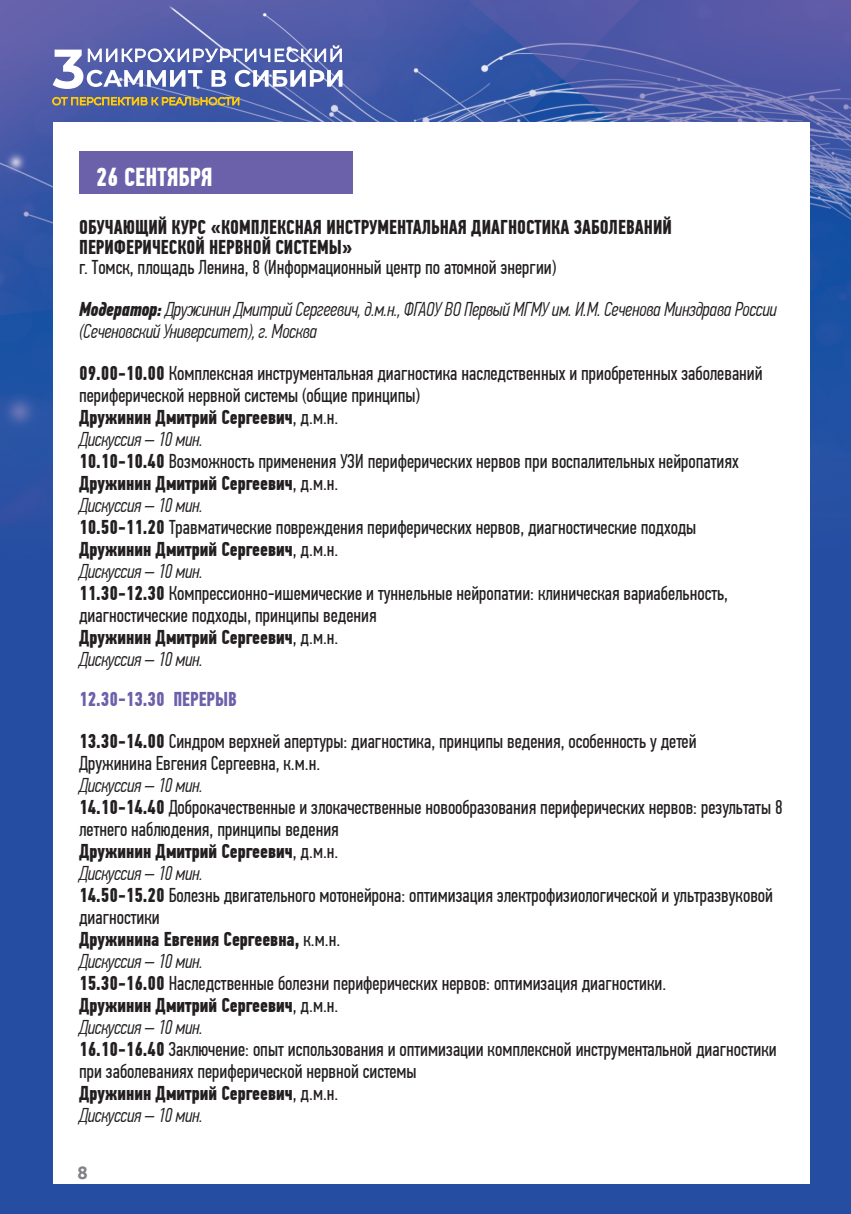
<style>
.page{position:relative;width:851px;height:1214px;background:#fff}
.page>*{position:absolute;margin:0;border:0;box-sizing:border-box;transform-origin:0 0}
.t1{font:700 26px "PF Din Text Comp Pro";color:#fff}
.t2{font:20px/22px "PF Din Text Comp Pro";color:#231f20}
.t3{font:italic 300 20px/42px "PF Din Text Comp Pro";letter-spacing:-.01em;color:#231f20}
.t4{font:700 20px/20px "PF Din Text Comp Pro";color:#231f20}
.t5{font:700 18px "Ubuntu";color:#808285}
.s1{font-weight:400;font-style:normal}
.s2{font-weight:700}
.s3{font-weight:300;font-style:italic}
.s4{font-weight:700;color:#6b60aa}
</style>
<div class="page">
<img style="left:0;top:0;width:850px;height:1213px">
<div style="left:53px;top:123px;width:756px;height:1060px;background:#fff"></div>
<svg style="left:52px;top:97px;width:187px;height:31px"></svg>
<svg style="left:53px;top:45px;width:289px;height:44px"></svg>
<div style="left:79px;top:151px;width:273px;height:43px;background:#6b60aa"></div>
<h1 class="t1" style="left:96px;top:162px;width:118px">26 сентября</h1>
<p class="t4" style="left:79px;top:217px;width:594px">ОБУЧАЮЩИЙ КУРС «КОМПЛЕКСНАЯ ИНСТРУМЕНТАЛЬНАЯ ДИАГНОСТИКА ЗАБОЛЕВАНИЙ<br>ПЕРИФЕРИЧЕСКОЙ НЕРВНОЙ СИСТЕМЫ»</p>
<p class="t3" style="left:79px;top:246px;width:699px"><span class="s1">г. Томск, площадь Ленина, 8 (Информационный центр по атомной энергии)<br></span><span class="s2">Модератор:</span> Дружинин Дмитрий Сергеевич, д.м.н., ФГАОУ ВО Первый МГМУ им. И.М. Сеченова Минздрава России</p>
<p class="t2" style="left:79px;top:310px;width:685px;line-height:42px"><span class="s3">(Сеченовский Университет), г. Москва<br></span><span class="s2">09.00-10.00</span> Комплексная инструментальная диагностика наследственных и приобретенных заболеваний</p>
<p class="t2" style="left:79px;top:384px;width:661px">периферической нервной системы (общие принципы)<br><span class="s2">Дружинин Дмитрий Сергеевич</span>, д.м.н.<br><span class="s3">Дискуссия – 10 мин.<br></span><span class="s2">10.10-10.40</span> Возможность применения УЗИ периферических нервов при воспалительных нейропатиях <span class="s2">Дружинин Дмитрий Сергеевич</span>, д.м.н.<br><span class="s3">Дискуссия – 10 мин.<br></span><span class="s2">10.50-11.20</span> Травматические повреждения периферических нервов, диагностические подходы <span class="s2">Дружинин Дмитрий Сергеевич</span>, д.м.н.<br><span class="s3">Дискуссия – 10 мин.<br></span><span class="s2">11.30-12.30</span> Компрессионно-ишемические и туннельные нейропатии: клиническая вариабельность, диагностические подходы, принципы ведения<br><span class="s2">Дружинин Дмитрий Сергеевич</span>, д.м.н.<br><span class="s3">Дискуссия – 10 мин.</span></p>
<p class="t2" style="left:79px;top:678px;width:619px;line-height:42px"><span class="s4">12.30-13.30 Перерыв<br></span><span class="s2">13.30-14.00</span> Синдром верхней апертуры: диагностика, принципы ведения, особенность у детей</p>
<p class="t2" style="left:79px;top:752px;width:243px">Дружинина Евгения Сергеевна, к.м.н.</p>
<p class="t2" style="left:79px;top:774px;width:705px"><span class="s3">Дискуссия – 10 мин.<br></span><span class="s2">14.10-14.40</span> Доброкачественные и злокачественные новообразования периферических нервов: результаты 8 летнего наблюдения, принципы ведения<br><span class="s2">Дружинин Дмитрий Сергеевич</span>, д.м.н.<br><span class="s3">Дискуссия – 10 мин.<br></span><span class="s2">14.50-15.20</span> Болезнь двигательного мотонейрона: оптимизация электрофизиологической и ультразвуковой диагностики<br><span class="s2">Дружинина Евгения Сергеевна,</span> к.м.н.<br><span class="s3">Дискуссия – 10 мин.<br></span><span class="s2">15.30-16.00</span> Наследственные болезни периферических нервов: оптимизация диагностики.<br><span class="s2">Дружинин Дмитрий Сергеевич</span>, д.м.н.<br><span class="s3">Дискуссия – 10 мин.<br></span><span class="s2">16.10-16.40</span> Заключение: опыт использования и оптимизации комплексной инструментальной диагностики при заболеваниях периферической нервной системы<br><span class="s2">Дружинин Дмитрий Сергеевич</span>, д.м.н.<br><span class="s3">Дискуссия – 10 мин.</span></p>
<p class="t5" style="left:77px;top:1161px;width:12px">8</p>
</div>
